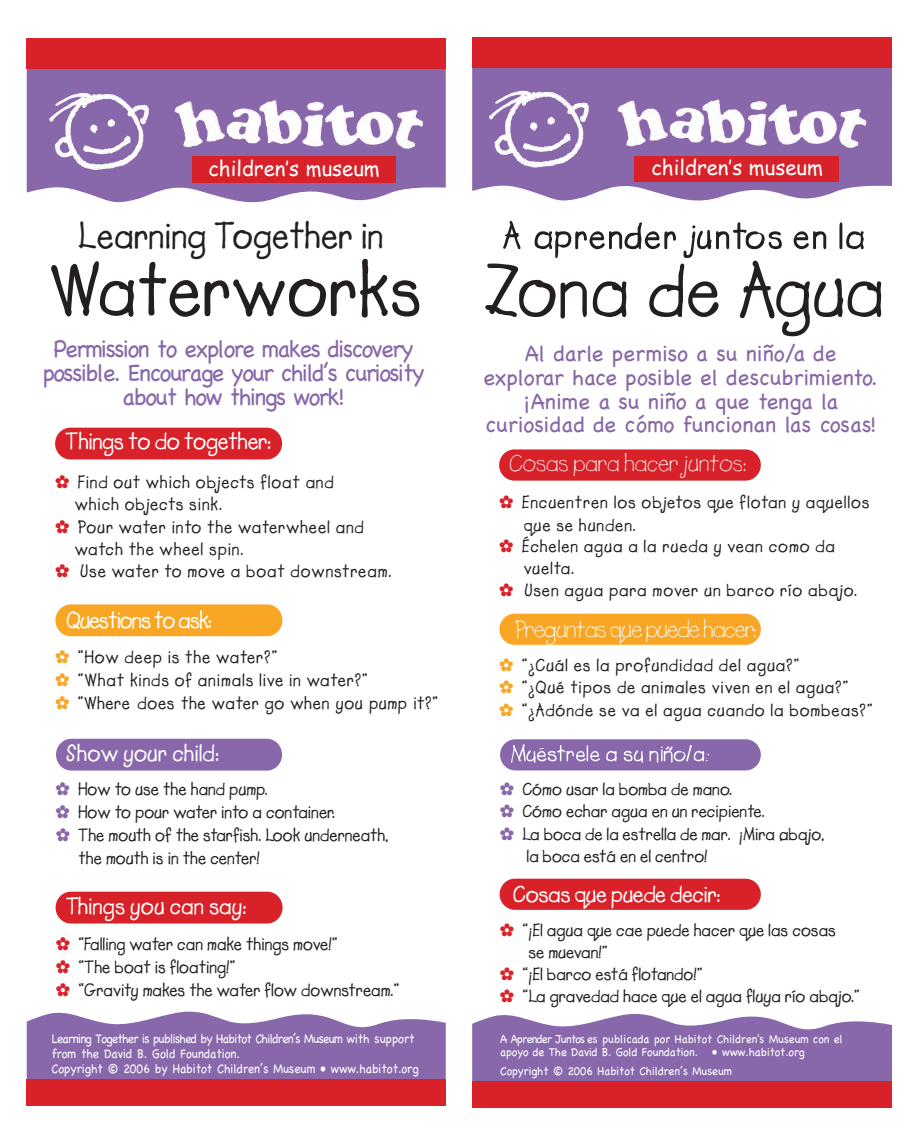
<style>
.page{position:relative;width:918px;height:1134px;background:#fff}
.page>*{position:absolute;margin:0;border:0;box-sizing:border-box;transform-origin:0 0}
.t1{font:75.75px "Lemonade ICG Bold";color:#231f20;scale:.96 1}
.t2{font:37.95px "Lemonade ICG Bold";color:#231f20;scale:.96 1}
.t3{font:24.3px/24.3px "Chalkboard";letter-spacing:-.055em;color:#8868ab;text-align:center;scale:.96 1}
.t4{font:24.3px "Lemonade ICG Bold";color:#fff;scale:.96 1}
.t5{font:24.3px "Lemonade ICG Bold";letter-spacing:-.02em;color:#fff;scale:.96 1}
.t6{font:24.3px "Lemonade ICG Bold";letter-spacing:-.05em;color:#fff;scale:.96 1}
.t7{font:23.7px "Lemonade ICG Regular";letter-spacing:-.03em;color:#fff}
.t8{font:23.7px "Lemonade ICG Regular";color:#fff}
.t9{font:23.7px "Lemonade ICG Bold";letter-spacing:-.02em;color:#fff}
.t10{font:22.2px/23.7px "Chalkboard";color:#8867a7;text-align:center}
.t11{font:20.85px "Comic Sans MS";color:#fff}
.t12{font:18.15px/23px "Lemonade ICG Bold";letter-spacing:.05em;color:#231f20;scale:.96 1}
.t13{font:18.15px/23px "Lemonade ICG Bold";color:#231f20;scale:.96 1}
.t14{font:17.85px/22.5px "Lemonade ICG Bold";letter-spacing:.01em;color:#231f20}
.t15{font:17.85px/22.5px "Lemonade ICG Bold";letter-spacing:.05em;color:#231f20}
.t16{font:12.9px/15.1px "Chalkboard";color:#fff;scale:.91 1}
.t17{font:11.85px/13.4px "Chalkboard";color:#fff;scale:.93 1}
.s1{color:#d82128}
.s2{color:#faa625}
.s3{color:#8868ab}
</style>
<div class="page">
<svg style="left:472px;top:1014px;width:420px;height:68px;background:#9677b2"></svg>
<div style="left:472px;top:1082px;width:420px;height:26px;background:#d82128"></div>
<svg style="left:472px;top:68px;width:420px;height:133px;fill:#8868ab"></svg>
<div style="left:472px;top:38px;width:420px;height:30px;background:#d82128"></div>
<div style="left:635px;top:156px;width:204px;height:26px;background:#d82128"></div>
<img style="left:489px;top:91px;width:33px;height:28px">
<img style="left:618px;top:100px;width:160px;height:47px">
<div style="left:499px;top:449px;width:262px;height:32px;background:#d82128;border-radius:15px"></div>
<svg style="left:485px;top:221px;width:396px;height:115px"></svg>
<div style="left:499px;top:614px;width:262px;height:31px;background:#faa625;border-radius:15px"></div>
<div style="left:500px;top:739px;width:261px;height:31px;background:#8868ab;border-radius:15px"></div>
<div style="left:500px;top:879px;width:261px;height:31px;background:#d82128;border-radius:15px"></div>
<svg style="left:511px;top:744px;width:198px;height:19px"></svg>
<svg style="left:27px;top:1011px;width:419px;height:69px;background:#9778b2"></svg>
<div style="left:27px;top:1080px;width:419px;height:26px;background:#d82128"></div>
<svg style="left:27px;top:69px;width:419px;height:134px;fill:#8868ab"></svg>
<div style="left:27px;top:39px;width:419px;height:30px;background:#d82128"></div>
<div style="left:192px;top:157px;width:204px;height:26px;background:#d82128"></div>
<img style="left:49px;top:93px;width:33px;height:29px">
<img style="left:175px;top:100px;width:160px;height:48px">
<div style="left:55px;top:428px;width:227px;height:31px;background:#d82128;border-radius:16px"></div>
<div style="left:55px;top:604px;width:227px;height:32px;background:#faa625;border-radius:16px"></div>
<div style="left:56px;top:739px;width:226px;height:32px;background:#8868ab;border-radius:16px"></div>
<div style="left:56px;top:892px;width:227px;height:32px;background:#d82128;border-radius:16px"></div>
<p class="t11" style="left:208px;top:153px;width:173px">children’s museum</p>
<h2 class="t2" style="left:78px;top:213px;width:320px">Learning Together in</h2>
<h1 class="t1" style="left:49px;top:245px;width:390px">Waterworks</h1>
<h3 class="t3" style="left:43px;top:336px;width:399px">Permission to explore makes discovery possible. Encourage your child’s curiosity about how things work!</h3>
<h3 class="t5" style="left:65px;top:427px;width:216px">Things to do together:</h3>
<p class="t12" style="left:55px;top:471px;width:292px"><span class="s1">✿</span> Find out which objects float and</p>
<p class="t12" style="left:75px;top:493px;width:155px">which objects sink.</p>
<p class="t12" style="left:55px;top:516px;width:323px"><span class="s1">✿</span> Pour water into the waterwheel and</p>
<p class="t12" style="left:75px;top:538px;width:177px">watch the wheel spin.</p>
<p class="t12" style="left:55px;top:560px;width:352px"><span class="s1">✿</span> Use water to move a boat downstream.</p>
<h3 class="t6" style="left:66px;top:605px;width:153px">Questions to ask:</h3>
<p class="t12" style="left:55px;top:645px;width:400px"><span class="s2">✿</span> “How deep is the water?”<br><span class="s2">✿</span> “What kinds of animals live in water?”<br><span class="s2">✿</span> “Where does the water go when you pump it?”</p>
<h3 class="t4" style="left:66px;top:738px;width:161px">Show your child:</h3>
<p class="t13" style="left:56px;top:778px;width:222px"><span class="s3">✿</span> How to use the hand pump.</p>
<p class="t13" style="left:56px;top:801px;width:293px"><span class="s3">✿</span> How to pour water into a container.</p>
<p class="t13" style="left:56px;top:824px;width:348px"><span class="s3">✿</span> The mouth of the starfish. Look underneath,</p>
<p class="t13" style="left:78px;top:847px;width:190px">the mouth is in the center!</p>
<h3 class="t4" style="left:66px;top:891px;width:190px">Things you can say:</h3>
<p class="t13" style="left:56px;top:933px;width:359px"><span class="s1">✿</span> “Falling water can make things move!”<br><span class="s1">✿</span> “The boat is floating!”<br><span class="s1">✿</span> “Gravity makes the water flow downstream.”</p>
<p class="t16" style="left:52px;top:1031px;width:405px">Learning Together is published by Habitot Children’s Museum with support from the David B. Gold Foundation.<br>Copyright © 2006 by Habitot Children’s Museum • www.habitot.org</p>
<p class="t11" style="left:651px;top:152px;width:173px">children’s museum</p>
<p class="t10" style="left:484px;top:342px;width:396px">Al darle permiso a su niño/a de explorar hace posible el descubrimiento. ¡Anime a su niño a que tenga la curiosidad de cómo funcionan las cosas!</p>
<h3 class="t8" style="left:510px;top:448px;width:238px">Cosas para hacer juntos:</h3>
<p class="t15" style="left:499px;top:492px;width:372px"><span class="s1">✿</span> Encuentren los objetos que flotan y aquellos</p>
<p class="t15" style="left:524px;top:514px;width:113px">que se hunden.</p>
<p class="t15" style="left:499px;top:536px;width:337px"><span class="s1">✿</span> Échelen agua a la rueda y vean como da</p>
<p class="t14" style="left:524px;top:558px;width:52px">vuelta.</p>
<p class="t15" style="left:499px;top:579px;width:359px"><span class="s1">✿</span> Usen agua para mover un barco río abajo.</p>
<h3 class="t7" style="left:515px;top:613px;width:243px">Preguntas que puede hacer:</h3>
<p class="t15" style="left:499px;top:654px;width:375px"><span class="s2">✿</span> “¿Cuál es la profundidad del agua?”<br><span class="s2">✿</span> “¿Qué tipos de animales viven en el agua?”<br><span class="s2">✿</span> “¿Adónde se va el agua cuando la bombeas?”</p>
<p class="t14" style="left:500px;top:778px;width:326px"><span class="s3">✿</span> Cómo usar la bomba de mano.<br><span class="s3">✿</span> Cómo echar agua en un recipiente.<br><span class="s3">✿</span> La boca de la estrella de mar. ¡Mira abajo,</p>
<p class="t14" style="left:780px;top:823px;width:4px">,</p>
<p class="t14" style="left:527px;top:845px;width:183px">la boca está en el centro!</p>
<h3 class="t9" style="left:513px;top:880px;width:209px">Cosas que puede decir:</h3>
<p class="t14" style="left:500px;top:919px;width:338px"><span class="s1">✿</span> “¡El agua que cae puede hacer que las cosas</p>
<p class="t14" style="left:528px;top:941px;width:81px">se muevan!”</p>
<p class="t14" style="left:500px;top:963px;width:204px"><span class="s1">✿</span> “¡El barco está flotando!”</p>
<p class="t14" style="left:500px;top:985px;width:361px"><span class="s1">✿</span> “La gravedad hace que el agua fluya río abajo.”</p>
<p class="t17" style="left:500px;top:1032px;width:370px">A Aprender Juntos es publicada por Habitot Children's Museum con el apoyo de The David B. Gold Foundation. • www.habitot.org</p>
<p class="t17" style="left:500px;top:1064px;width:251px">Copyright © 2006 Habitot Children’s Museum</p>
</div>
